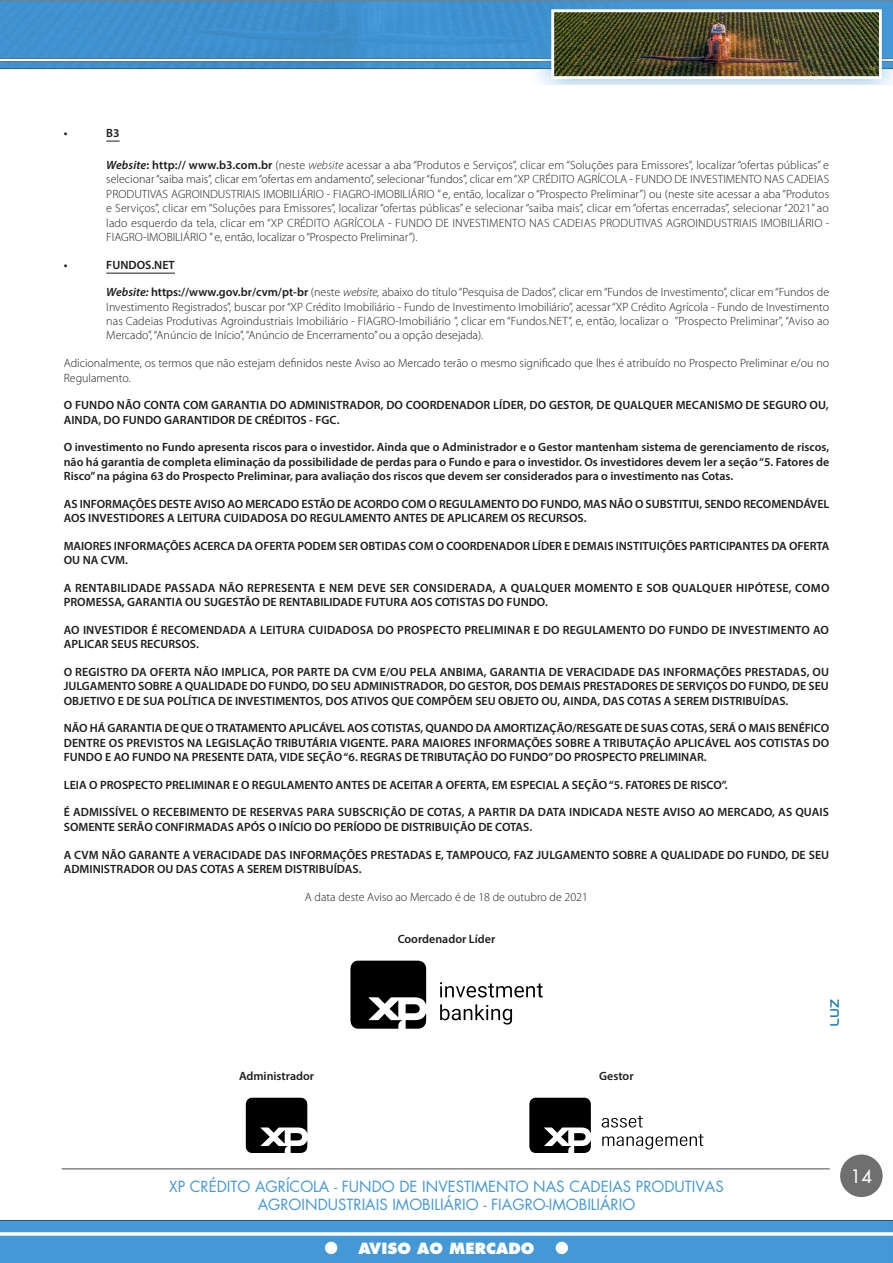
<style>
.page{position:relative;width:893px;height:1263px;background:#fff}
.page>*{position:absolute;margin:0;border:0;box-sizing:border-box;transform-origin:0 0}
.t1{font:500 18px "Futura PRO";color:#fff}
.t2{font:15px/18px "Futura PRO";color:#4498d6;text-align:center}
.t3{font:800 15px "Futura PRO";color:#fff}
.t4{font:600 12px/14.4px "Myriad Pro";color:#1d1d1b}
.t5{font:300 12px/14.4px "Myriad Pro";color:#1d1d1b;text-align:justify}
.s1{font-weight:600;font-style:italic}
.s2{font-weight:600}
.s3{font-style:italic}
</style>
<div class="page">
<img style="left:0;top:0;width:893px;height:85px">
<img style="left:0;top:1220px;width:893px;height:43px">
<hr style="left:62px;top:1168px;width:768px;height:1px;background:#878787">
<div style="left:325px;top:1242px;width:12px;height:12px;background:#fff;border-radius:50%"></div>
<div style="left:556px;top:1242px;width:12px;height:12px;background:#fff;border-radius:50%"></div>
<div style="left:840px;top:1154px;width:43px;height:43px;background:#706f6f;border-radius:50%"></div>
<svg style="left:106px;top:141px;width:14px;height:1px"></svg>
<hr style="left:106px;top:273px;width:69px;height:1px;background:#1d1d1b">
<svg style="left:350px;top:961px;width:76px;height:68px"></svg>
<svg style="left:440px;top:1004px;width:72px;height:20px"></svg>
<svg style="left:440px;top:982px;width:102px;height:15px"></svg>
<svg style="left:246px;top:1098px;width:61px;height:55px"></svg>
<svg style="left:529px;top:1098px;width:62px;height:55px"></svg>
<svg style="left:602px;top:1115px;width:41px;height:12px"></svg>
<svg style="left:602px;top:1134px;width:101px;height:15px"></svg>
<svg style="left:830px;top:999px;width:9px;height:27px"></svg>
<p class="t4" style="left:64px;top:125px;width:5px">•</p>
<p class="t4" style="left:106px;top:125px;width:15px">B3</p>
<p class="t5" style="left:106px;top:158px;width:725px"><span class="s1">Website</span><span class="s2">: http:// www.b3.com.br</span> (neste <span class="s3">website</span> acessar a aba “Produtos e Serviços”, clicar em “Soluções para Emissores”, localizar “ofertas públicas” e selecionar “saiba mais”, clicar em “ofertas em andamento”, selecionar “fundos”, clicar em “XP CRÉDITO AGRÍCOLA - FUNDO DE INVESTIMENTO NAS CADEIAS PRODUTIVAS AGROINDUSTRIAIS IMOBILIÁRIO - FIAGRO-IMOBILIÁRIO ” e, então, localizar o “Prospecto Preliminar”) ou (neste site acessar a aba “Produtos e Serviços”, clicar em “Soluções para Emissores”, localizar “ofertas públicas” e selecionar “saiba mais”, clicar em “ofertas encerradas”, selecionar “2021” ao lado esquerdo da tela, clicar em “XP CRÉDITO AGRÍCOLA - FUNDO DE INVESTIMENTO NAS CADEIAS PRODUTIVAS AGROINDUSTRIAIS IMOBILIÁRIO - FIAGRO-IMOBILIÁRIO ” e, então, localizar o “Prospecto Preliminar”).</p>
<p class="t4" style="left:64px;top:257px;width:5px">•</p>
<p class="t4" style="left:106px;top:257px;width:70px">FUNDOS.NET</p>
<p class="t5" style="left:106px;top:285px;width:724px"><span class="s1">Website:</span> <span class="s2">https://www.gov.br/cvm/pt-br</span> (neste <span class="s3">website,</span> abaixo do título “Pesquisa de Dados”, clicar em “Fundos de Investimento”, clicar em “Fundos de Investimento Registrados”, buscar por “XP Crédito Imobiliário - Fundo de Investimento Imobiliário”, acessar “XP Crédito Agrícola - Fundo de Investimento nas Cadeias Produtivas Agroindustriais Imobiliário - FIAGRO-Imobiliário ”, clicar em “Fundos.NET”, e, então, localizar o "Prospecto Preliminar", “Aviso ao Mercado”, “Anúncio de Início”, “Anúncio de Encerramento” ou a opção desejada).</p>
<p class="t5" style="left:64px;top:356px;width:767px">Adicionalmente, os termos que não estejam definidos neste Aviso ao Mercado terão o mesmo significado que lhes é atribuído no Prospecto Preliminar e/ou no<br>Regulamento.</p>
<p class="t4" style="left:64px;top:398px;width:766px">O FUNDO NÃO CONTA COM GARANTIA DO ADMINISTRADOR, DO COORDENADOR LÍDER, DO GESTOR, DE QUALQUER MECANISMO DE SEGURO OU,<br>AINDA, DO FUNDO GARANTIDOR DE CRÉDITOS - FGC.</p>
<p class="t4" style="left:64px;top:440px;width:767px;text-align:justify">O investimento no Fundo apresenta riscos para o investidor. Ainda que o Administrador e o Gestor mantenham sistema de gerenciamento de riscos, não há garantia de completa eliminação da possibilidade de perdas para o Fundo e para o investidor. Os investidores devem ler a seção “5. Fatores de Risco” na página 63 do Prospecto Preliminar, para avaliação dos riscos que devem ser considerados para o investimento nas Cotas.</p>
<p class="t4" style="left:64px;top:496px;width:767px">AS INFORMAÇÕES DESTE AVISO AO MERCADO ESTÃO DE ACORDO COM O REGULAMENTO DO FUNDO, MAS NÃO O SUBSTITUI, SENDO RECOMENDÁVEL<br>AOS INVESTIDORES A LEITURA CUIDADOSA DO REGULAMENTO ANTES DE APLICAREM OS RECURSOS.</p>
<p class="t4" style="left:64px;top:538px;width:767px">MAIORES INFORMAÇÕES ACERCA DA OFERTA PODEM SER OBTIDAS COM O COORDENADOR LÍDER E DEMAIS INSTITUIÇÕES PARTICIPANTES DA OFERTA<br>OU NA CVM.</p>
<p class="t4" style="left:64px;top:580px;width:767px">A RENTABILIDADE PASSADA NÃO REPRESENTA E NEM DEVE SER CONSIDERADA, A QUALQUER MOMENTO E SOB QUALQUER HIPÓTESE, COMO<br>PROMESSA, GARANTIA OU SUGESTÃO DE RENTABILIDADE FUTURA AOS COTISTAS DO FUNDO.</p>
<p class="t4" style="left:64px;top:622px;width:767px">AO INVESTIDOR É RECOMENDADA A LEITURA CUIDADOSA DO PROSPECTO PRELIMINAR E DO REGULAMENTO DO FUNDO DE INVESTIMENTO AO<br>APLICAR SEUS RECURSOS.</p>
<p class="t4" style="left:64px;top:664px;width:767px;text-align:justify">O REGISTRO DA OFERTA NÃO IMPLICA, POR PARTE DA CVM E/OU PELA ANBIMA, GARANTIA DE VERACIDADE DAS INFORMAÇÕES PRESTADAS, OU JULGAMENTO SOBRE A QUALIDADE DO FUNDO, DO SEU ADMINISTRADOR, DO GESTOR, DOS DEMAIS PRESTADORES DE SERVIÇOS DO FUNDO, DE SEU OBJETIVO E DE SUA POLÍTICA DE INVESTIMENTOS, DOS ATIVOS QUE COMPÕEM SEU OBJETO OU, AINDA, DAS COTAS A SEREM DISTRIBUÍDAS.</p>
<p class="t4" style="left:64px;top:721px;width:767px;text-align:justify">NÃO HÁ GARANTIA DE QUE O TRATAMENTO APLICÁVEL AOS COTISTAS, QUANDO DA AMORTIZAÇÃO/RESGATE DE SUAS COTAS, SERÁ O MAIS BENÉFICO DENTRE OS PREVISTOS NA LEGISLAÇÃO TRIBUTÁRIA VIGENTE. PARA MAIORES INFORMAÇÕES SOBRE A TRIBUTAÇÃO APLICÁVEL AOS COTISTAS DO FUNDO E AO FUNDO NA PRESENTE DATA, VIDE SEÇÃO “6. REGRAS DE TRIBUTAÇÃO DO FUNDO” DO PROSPECTO PRELIMINAR.</p>
<p class="t4" style="left:64px;top:777px;width:665px">LEIA O PROSPECTO PRELIMINAR E O REGULAMENTO ANTES DE ACEITAR A OFERTA, EM ESPECIAL A SEÇÃO “5. FATORES DE RISCO”.</p>
<p class="t4" style="left:64px;top:805px;width:767px">É ADMISSÍVEL O RECEBIMENTO DE RESERVAS PARA SUBSCRIÇÃO DE COTAS, A PARTIR DA DATA INDICADA NESTE AVISO AO MERCADO, AS QUAIS<br>SOMENTE SERÃO CONFIRMADAS APÓS O INÍCIO DO PERÍODO DE DISTRIBUIÇÃO DE COTAS.</p>
<p class="t4" style="left:64px;top:847px;width:767px">A CVM NÃO GARANTE A VERACIDADE DAS INFORMAÇÕES PRESTADAS E, TAMPOUCO, FAZ JULGAMENTO SOBRE A QUALIDADE DO FUNDO, DE SEU<br>ADMINISTRADOR OU DAS COTAS A SEREM DISTRIBUÍDAS.</p>
<p class="t5" style="left:305px;top:889px;width:285px">A data deste Aviso ao Mercado é de 18 de outubro de 2021</p>
<p class="t4" style="left:398px;top:931px;width:99px">Coordenador Líder</p>
<p class="t4" style="left:239px;top:1068px;width:77px">Administrador</p>
<p class="t4" style="left:599px;top:1068px;width:36px">Gestor</p>
<p class="t2" style="left:169px;top:1177px;width:556px">XP CRÉDITO AGRÍCOLA - FUNDO DE INVESTIMENTO NAS CADEIAS PRODUTIVAS<br>AGROINDUSTRIAIS IMOBILIÁRIO - FIAGRO-IMOBILIÁRIO</p>
<p class="t3" style="left:359px;top:1239px;width:177px">AVISO AO MERCADO</p>
<h1 class="t1" style="left:851px;top:1165px;width:22px">14</h1>
</div>
